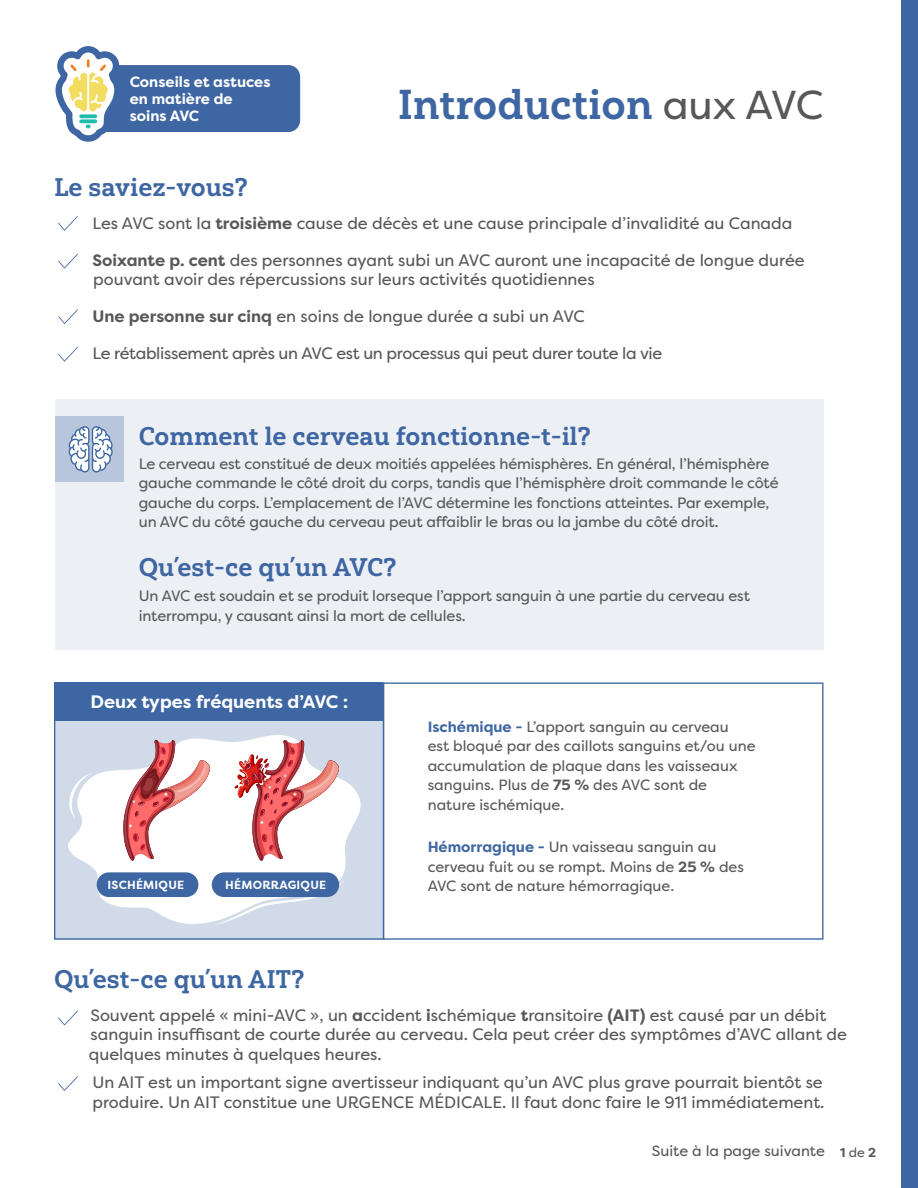
<style>
.page{position:relative;width:918px;height:1188px;background:#fff}
.page>*{position:absolute;margin:0;border:0;box-sizing:border-box;transform-origin:0 0}
.t1{font:41.7px "Yorkten Slab Nor Bol";color:#3e66a2}
.t2{font:25.5px "Yorkten Slab Nor Bol";color:#3e66a2}
.t3{font:700 18px "Filson Pro";color:#fff}
.t4{font:16.5px/19.5px "Filson Pro";color:#57585a}
.t5{font:16.5px "Filson Pro";letter-spacing:-.02em;color:#57585a}
.t6{font:15px/19.5px "Filson Pro";letter-spacing:-.01em;color:#57585a}
.t7{font:14.85px/19.5px "Filson Pro";color:#57585a}
.t8{font:700 14.85px "Filson Pro";color:#fff}
.t9{font:700 13.05px "Filson Pro";color:#57585a}
.t10{font:700 11.85px "Filson Pro";letter-spacing:.02em;color:#fff}
.s1{font-family:"Filson Pro";font-size:40.35px;color:#57585a}
.s2{font-weight:700}
.s3{font-weight:700;color:#3e66a2}
.s4{font-weight:400}
</style>
<div class="page">
<div style="left:55px;top:399px;width:769px;height:251px;background:#ecf0f5"></div>
<div style="left:55px;top:416px;width:68px;height:66px;background:#b8c6dc"></div>
<svg style="left:58px;top:216px;width:20px;height:15px"></svg>
<svg style="left:58px;top:254px;width:20px;height:15px"></svg>
<svg style="left:58px;top:347px;width:20px;height:15px"></svg>
<div style="left:902px;top:0;width:16px;height:1188px;background:#3e66a2"></div>
<div style="left:82px;top:65px;width:218px;height:67px;background:#3e66a2;border-radius:12px"></div>
<svg style="left:55px;top:46px;width:72px;height:96px"></svg>
<svg style="left:58px;top:309px;width:20px;height:15px"></svg>
<svg style="left:58px;top:1011px;width:20px;height:15px"></svg>
<svg style="left:58px;top:1076px;width:20px;height:15px"></svg>
<div style="left:55px;top:682px;width:329px;height:258px;background:#d0dae8"></div>
<svg style="left:68px;top:735px;width:293px;height:189px;fill:#fff"></svg>
<div style="left:55px;top:682px;width:328px;height:39px;background:#3e66a2"></div>
<div style="left:54px;top:683px;width:769px;height:257px;border:1px solid #3e66a2"></div>
<hr style="left:383px;top:683px;width:1px;height:257px;background:#3e66a2">
<svg style="left:238px;top:740px;width:104px;height:122px"></svg>
<img style="left:237px;top:743px;width:49px;height:55px">
<svg style="left:121px;top:740px;width:92px;height:122px"></svg>
<img style="left:133px;top:780px;width:26px;height:37px">
<div style="left:212px;top:872px;width:127px;height:25px;background:#3e66a2;border-radius:12px"></div>
<svg style="left:69px;top:426px;width:44px;height:47px"></svg>
<div style="left:97px;top:872px;width:101px;height:25px;background:#3e66a2;border-radius:12px"></div>
<p class="t8" style="left:130px;top:72px;width:142px">Conseils et astuces</p>
<p class="t8" style="left:130px;top:89px;width:104px">en matière de</p>
<p class="t8" style="left:130px;top:106px;width:71px">soins AVC</p>
<p class="t1" style="left:398px;top:79px;width:427px">Introduction <span class="s1">aux AVC</span></p>
<p class="t2" style="left:54px;top:171px;width:195px">Le saviez-vous?</p>
<p class="t4" style="left:93px;top:213px;width:701px">Les AVC sont la <span class="s2">troisième</span> cause de décès et une cause principale d’invalidité au Canada</p>
<p class="t4" style="left:93px;top:250px;width:714px"><span class="s2">Soixante p. cent</span> des personnes ayant subi un AVC auront une incapacité de longue durée pouvant avoir des répercussions sur leurs activités quotidiennes</p>
<p class="t4" style="left:93px;top:307px;width:494px"><span class="s2">Une personne sur cinq</span> en soins de longue durée a subi un AVC</p>
<p class="t5" style="left:93px;top:343px;width:571px">Le rétablissement après un AVC est un processus qui peut durer toute la vie</p>
<p class="t2" style="left:139px;top:420px;width:453px">Comment le cerveau fonctionne-t-il?</p>
<p class="t6" style="left:139px;top:453px;width:632px">Le cerveau est constitué de deux moitiés appelées hémisphères. En général, l’hémisphère</p>
<p class="t6" style="left:139px;top:473px;width:641px">gauche commande le côté droit du corps, tandis que l’hémisphère droit commande le côté gauche du corps. L’emplacement de l’AVC détermine les fonctions atteintes. Par exemple,</p>
<p class="t6" style="left:139px;top:512px;width:581px">un AVC du côté gauche du cerveau peut affaiblir le bras ou la jambe du côté droit.</p>
<p class="t2" style="left:139px;top:551px;width:259px">Qu’est-ce qu’un AVC?</p>
<p class="t6" style="left:139px;top:586px;width:613px">Un AVC est soudain et se produit lorseque l’apport sanguin à une partie du cerveau est interrompu, y causant ainsi la mort de cellules.</p>
<p class="t3" style="left:91px;top:691px;width:259px">Deux types fréquents d’AVC :</p>
<p class="t10" style="left:107px;top:877px;width:78px">ISCHÉMIQUE</p>
<p class="t10" style="left:225px;top:878px;width:102px">HÉMORRAGIQUE</p>
<p class="t7" style="left:428px;top:717px;width:303px"><span class="s3">Ischémique -</span> L’apport sanguin au cerveau</p>
<p class="t7" style="left:428px;top:736px;width:329px">est bloqué par des caillots sanguins et/ou une</p>
<p class="t7" style="left:428px;top:756px;width:311px">accumulation de plaque dans les vaisseaux sanguins. Plus de <span class="s2">75 %</span> des AVC sont de</p>
<p class="t7" style="left:428px;top:795px;width:138px">nature ischémique.</p>
<p class="t7" style="left:428px;top:837px;width:290px"><span class="s3">Hémorragique -</span> Un vaisseau sanguin au</p>
<p class="t7" style="left:428px;top:857px;width:318px">cerveau fuit ou se rompt. Moins de <span class="s2">25 %</span> des</p>
<p class="t7" style="left:428px;top:876px;width:248px">AVC sont de nature hémorragique.</p>
<p class="t2" style="left:54px;top:964px;width:252px">Qu’est-ce qu’un AIT?</p>
<p class="t4" style="left:89px;top:1005px;width:760px">Souvent appelé « mini-AVC », un <span class="s2">a</span>ccident <span class="s2">i</span>schémique <span class="s2">t</span>ransitoire <span class="s2">(AIT)</span> est causé par un débit sanguin insuffisant de courte durée au cerveau. Cela peut créer des symptômes d’AVC allant de quelques minutes à quelques heures.</p>
<p class="t4" style="left:93px;top:1073px;width:732px">Un AIT est un important signe avertisseur indiquant qu’un AVC plus grave pourrait bientôt se</p>
<p class="t4" style="left:93px;top:1092px;width:734px">produire. Un AIT constitue une URGENCE MÉDICALE. Il faut donc faire le 911 immédiatement.</p>
<p class="t7" style="left:652px;top:1141px;width:175px">Suite à la page suivante</p>
<p class="t9" style="left:840px;top:1144px;width:37px">1 <span class="s4">de</span> 2</p>
</div>
